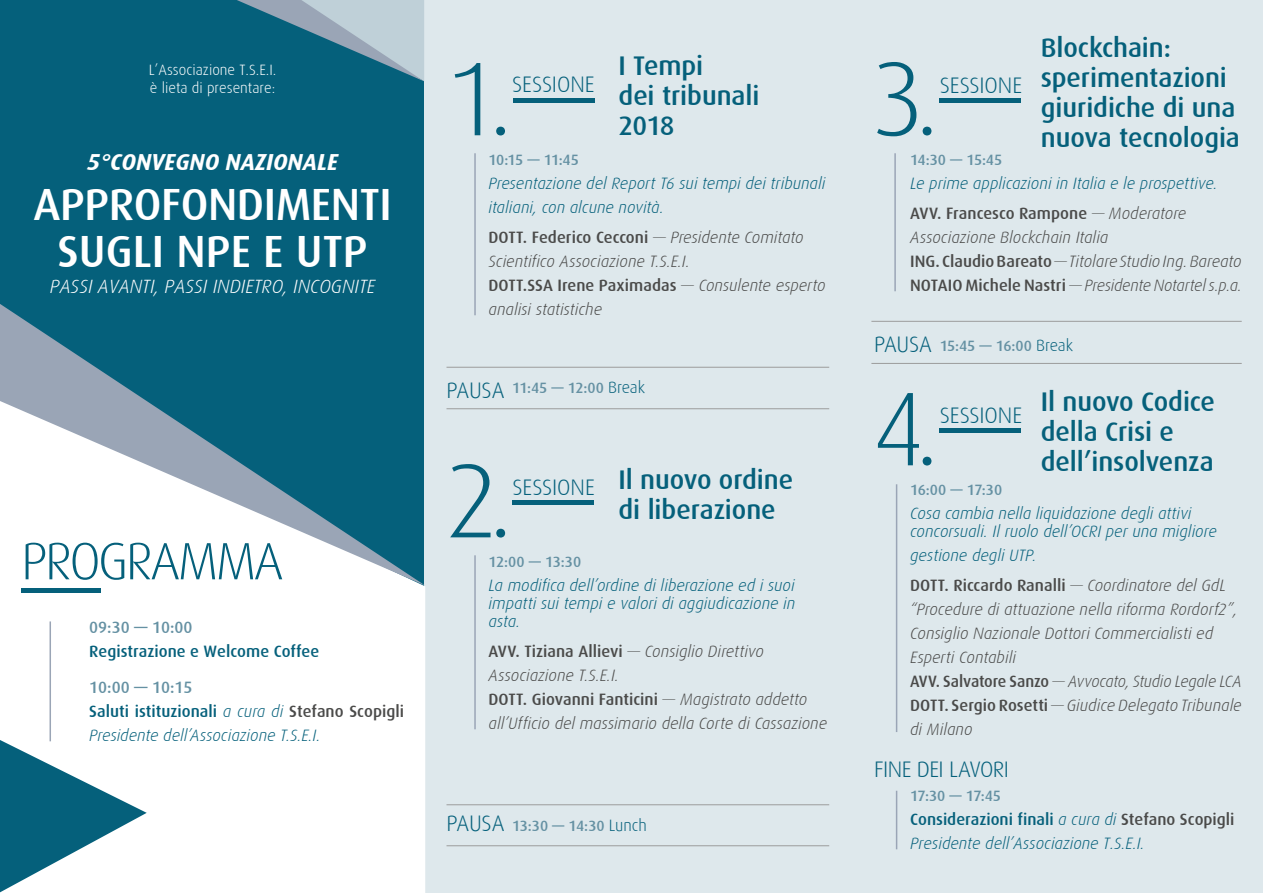
<style>
.page{position:relative;width:1263px;height:893px;background:#fff}
.page>*{position:absolute;margin:0;border:0;box-sizing:border-box;transform-origin:0 0}
.t1{font:300 105px "Dax";color:#05607b}
.t2{font:300 52.5px "Dax";letter-spacing:-.05em;color:#05607b}
.t3{font:500 45.15px/46.8px "Dax";letter-spacing:-.01em;color:#fff;text-align:center}
.t4{font:500 27px/30px "Dax";letter-spacing:-.005em;color:#05607b}
.t5{font:italic 700 23.1px "Dax";color:#fff}
.t6{font:300 22.5px "Dax";letter-spacing:-.015em;color:#05607b}
.t7{font:italic 300 19.2px "Dax";color:#fff}
.t8{font:italic 300 16.5px/24px "Dax";color:#4a4a49}
.t9{font:italic 300 16.5px/24px "Dax";color:#05607b}
.t10{font:500 16.5px/30px "Dax";color:#4a4a49}
.t11{font:500 16.5px "Dax";color:#05607b}
.t12{font:500 16.5px "Dax";color:#6591a3}
.t13{font:500 15px "Dax";letter-spacing:-.035em;color:#6591a3}
.t14{font:300 15px/18px "Dax";color:#fff}
.s1{font-weight:500;font-style:normal}
.s2{font-style:normal}
.s3{font-weight:500;font-style:normal;color:#4a4a49}
.s4{color:#4a4a49}
.s5{font-weight:500;font-style:normal;color:#6591a3}
.s6{font-weight:300;font-size:22.5px;color:#05607b}
.s7{font-weight:300;font-size:16.5px;color:#05607b}
.s8{font-weight:300;font-style:italic;color:#05607b}
.s9{font-weight:300;font-style:italic}
</style>
<div class="page">
<div style="left:0;top:0;width:424px;height:893px;background:#05607b"></div>
<div style="left:424px;top:0;width:839px;height:893px;background:#dee8ec"></div>
<div style="left:0;top:586px;width:425px;height:307px;background:#fff"></div>
<svg style="left:0;top:304px;width:424px;height:282px"></svg>
<svg style="left:0;top:740px;width:147px;height:152px"></svg>
<svg style="left:237px;top:0;width:187px;height:81px"></svg>
<hr style="left:474px;top:153px;width:2px;height:162px;background:#9aa5b6">
<hr style="left:474px;top:555px;width:2px;height:174px;background:#9aa5b6">
<hr style="left:50px;top:621px;width:1px;height:120px;background:#9aa5b6">
<hr style="left:896px;top:484px;width:1px;height:248px;background:#9aa5b6">
<hr style="left:896px;top:791px;width:1px;height:58px;background:#9aa5b6">
<hr style="left:894px;top:153px;width:2px;height:138px;background:#9aa5b6">
<div style="left:21px;top:588px;width:79px;height:5px;background:#05607b"></div>
<hr style="left:446px;top:367px;width:383px;height:1px;background:#9c9c9c">
<hr style="left:871px;top:321px;width:371px;height:1px;background:#9c9c9c">
<hr style="left:446px;top:804px;width:383px;height:1px;background:#9c9c9c">
<hr style="left:446px;top:408px;width:383px;height:1px;background:#9c9c9c">
<hr style="left:871px;top:363px;width:371px;height:1px;background:#9c9c9c">
<hr style="left:446px;top:845px;width:383px;height:1px;background:#9c9c9c">
<h3 class="t4" style="left:1041px;top:33px;width:201px">Blockchain: sperimentazioni giuridiche di una nuova tecnologia</h3>
<p class="t14" style="left:149px;top:61px;width:129px">L’Associazione T.S.E.I. è lieta di presentare:</p>
<h3 class="t4" style="left:618px;top:51px;width:142px">I Tempi<br>dei tribunali<br>2018</h3>
<h1 class="t1" style="left:445px;top:41px;width:151px">1.—</h1>
<h1 class="t1" style="left:872px;top:41px;width:151px">3.—</h1>
<h3 class="t6" style="left:512px;top:72px;width:84px">SESSIONE</h3>
<h3 class="t6" style="left:940px;top:73px;width:84px">SESSIONE</h3>
<h3 class="t5" style="left:87px;top:149px;width:252px">5°CONVEGNO NAZIONALE</h3>
<h3 class="t3" style="left:34px;top:181px;width:360px">APPROFONDIMENTI<br>SUGLI NPE E UTP</h3>
<p class="t7" style="left:50px;top:276px;width:327px">PASSI AVANTI, PASSI INDIETRO, INCOGNITE</p>
<p class="t13" style="left:488px;top:152px;width:92px">10:15 — 11:45</p>
<p class="t9" style="left:488px;top:172px;width:338px">Presentazione del Report T6 sui tempi dei tribunali italiani, con alcune novità.</p>
<p class="t8" style="left:488px;top:226px;width:339px"><span class="s1">DOTT. Federico Cecconi</span> <span class="s2">—</span> Presidente Comitato Scientifico Associazione T.S.E.I.<br><span class="s1">DOTT.SSA Irene Paximadas</span> <span class="s2">—</span> Consulente esperto analisi statistiche</p>
<p class="t13" style="left:910px;top:152px;width:94px">14:30 — 15:45</p>
<p class="t9" style="left:910px;top:169px;width:309px;line-height:30px">Le prime applicazioni in Italia e le prospettive.<br><span class="s3">AVV. Francesco Rampone</span> <span class="s4">— Moderatore</span></p>
<p class="t8" style="left:910px;top:226px;width:333px">Associazione Blockchain Italia<br><span class="s1">ING. Claudio Bareato</span> — Titolare Studio Ing. Bareato<br><span class="s1">NOTAIO Michele Nastri</span> — Presidente Notartel s.p.a.</p>
<h2 class="t2" style="left:21px;top:532px;width:264px">PROGRAMMA</h2>
<p class="t12" style="left:89px;top:618px;width:105px">09:30 — 10:00</p>
<p class="t11" style="left:89px;top:642px;width:231px">Registrazione e Welcome Coffee</p>
<p class="t9" style="left:89px;top:676px;width:316px"><span class="s5">10:00 — 10:15<br></span><span class="s1">Saluti istituzionali</span> a cura di <span class="s3">Stefano Scopigli<br></span>Presidente dell’Associazione T.S.E.I.</p>
<p class="t13" style="left:446px;top:380px;width:200px"><span class="s6">PAUSA</span> 11:45 — 12:00 <span class="s7">Break</span></p>
<h1 class="t1" style="left:445px;top:444px;width:150px">2.—</h1>
<h3 class="t6" style="left:512px;top:475px;width:84px">SESSIONE</h3>
<h3 class="t4" style="left:618px;top:465px;width:176px">Il nuovo ordine di liberazione</h3>
<p class="t13" style="left:488px;top:554px;width:94px">12:00 — 13:30</p>
<p class="t9" style="left:488px;top:577px;width:308px;line-height:18px;text-align:justify">La modifica dell’ordine di liberazione ed i suoi impatti sui tempi e valori di aggiudicazione in asta.</p>
<p class="t8" style="left:488px;top:640px;width:340px"><span class="s1">AVV. Tiziana Allievi</span> <span class="s2">—</span> Consiglio Direttivo Associazione T.S.E.I.<br><span class="s1">DOTT. Giovanni Fanticini</span> <span class="s2">—</span> Magistrato addetto all’Ufficio del massimario della Corte di Cassazione</p>
<h3 class="t6" style="left:446px;top:811px;width:60px">PAUSA</h3>
<p class="t13" style="left:512px;top:818px;width:136px">13:30 — 14:30 <span class="s7">Lunch</span></p>
<p class="t13" style="left:874px;top:338px;width:200px"><span class="s6">PAUSA</span> 15:45 — 16:00 <span class="s7">Break</span></p>
<h1 class="t1" style="left:872px;top:372px;width:151px">4.—</h1>
<h3 class="t6" style="left:940px;top:403px;width:84px">SESSIONE</h3>
<h3 class="t4" style="left:1041px;top:387px;width:176px">Il nuovo Codice della Crisi e dell’insolvenza</h3>
<p class="t13" style="left:910px;top:482px;width:94px">16:00 — 17:30</p>
<p class="t9" style="left:910px;top:505px;width:308px;line-height:18px">Cosa cambia nella liquidazione degli attivi concorsuali. Il ruolo dell’OCRI per una migliore</p>
<p class="t10" style="left:910px;top:541px;width:317px"><span class="s8">gestione degli UTP.<br></span>DOTT. Riccardo Ranalli <span class="s9">— Coordinatore del GdL</span></p>
<p class="t8" style="left:910px;top:598px;width:333px">“Procedure di attuazione nella riforma Rordorf2”, Consiglio Nazionale Dottori Commercialisti ed Esperti Contabili<br><span class="s1">AVV. Salvatore Sanzo</span> <span class="s2">—</span> Avvocato, Studio Legale LCA <span class="s1">DOTT. Sergio Rosetti</span> <span class="s2">—</span> Giudice Delegato Tribunale di Milano</p>
<h3 class="t6" style="left:874px;top:757px;width:136px">FINE DEI LAVORI</h3>
<p class="t13" style="left:910px;top:788px;width:92px">17:30 — 17:45</p>
<p class="t9" style="left:910px;top:808px;width:326px"><span class="s1">Considerazioni finali</span> a cura di <span class="s3">Stefano Scopigli<br></span>Presidente dell’Associazione T.S.E.I.</p>
</div>
